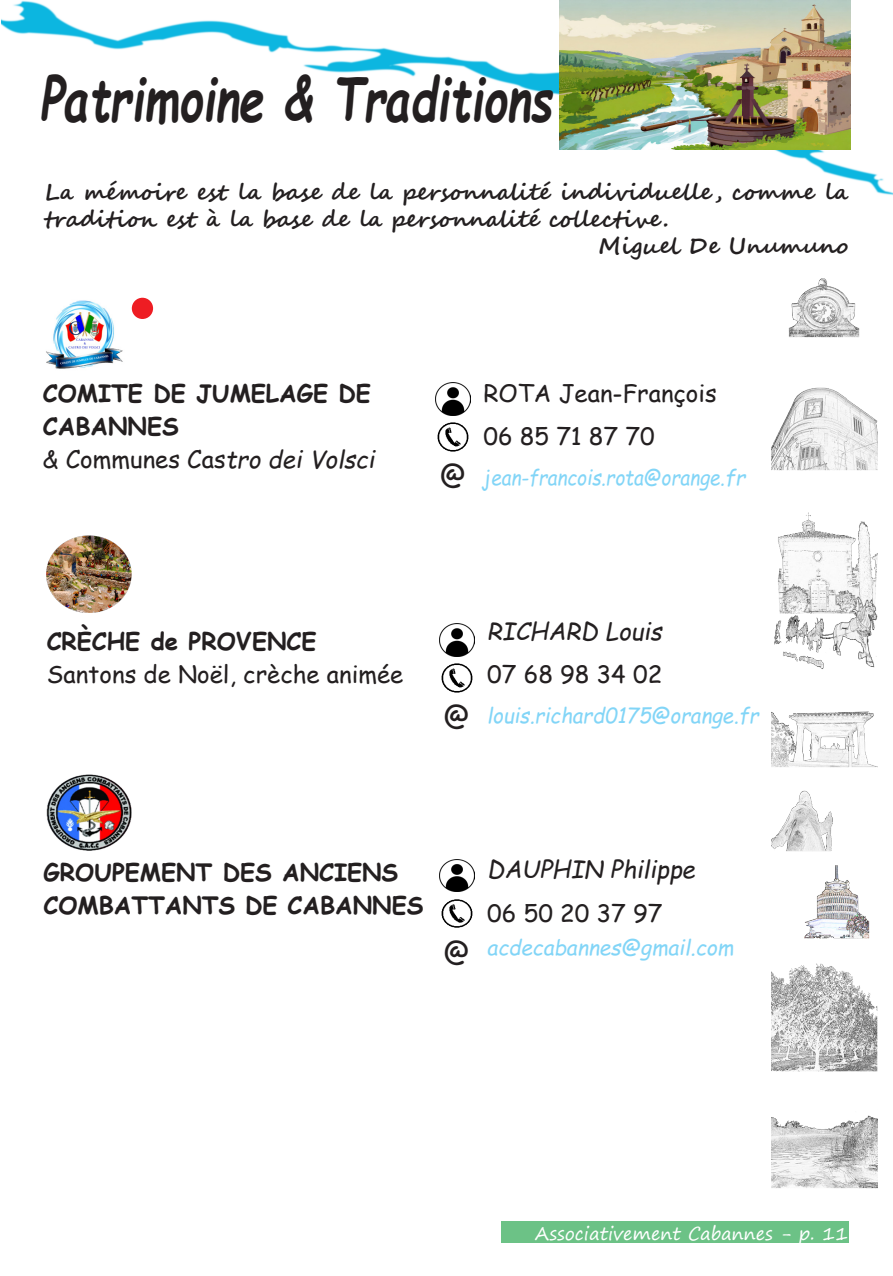
<style>
.page{position:relative;width:893px;height:1276px;background:#fff}
.page>*{position:absolute;margin:0;border:0;box-sizing:border-box;transform-origin:0 0}
.t1{font:italic 700 59.85px "Comic Sans MS";color:#231f20;scale:.75 1}
.t2{font:28.5px "Comic Sans MS";color:#231f20}
.t3{font:24px "Comic Sans MS";color:#231f20}
.t4{font:700 24px/33px "Comic Sans MS";color:#231f20}
.t5{font:italic 24px "Comic Sans MS";color:#231f20}
.t6{font:700 22.5px/27px "Segoe Script";color:#231f20}
.t7{font:italic 21px "Comic Sans MS";color:#82d5f7}
.t8{font:italic 21px "Comic Sans MS";color:#82d5f7;scale:.9 1}
.t9{font:18px "Segoe Print";color:#fff}
.s1{font-style:italic}
</style>
<div class="page">
<div style="left:501px;top:1221px;width:347px;height:22px;background:#6cc286"></div>
<img style="left:1px;top:0;width:892px;height:195px">
<img style="left:560px;top:0;width:290px;height:150px">
<img style="left:46px;top:300px;width:77px;height:69px">
<img style="left:47px;top:536px;width:85px;height:76px">
<img style="left:437px;top:422px;width:32px;height:30px">
<img style="left:435px;top:383px;width:36px;height:32px">
<img style="left:441px;top:663px;width:32px;height:30px">
<img style="left:439px;top:623px;width:36px;height:33px">
<img style="left:47px;top:774px;width:85px;height:76px">
<img style="left:441px;top:899px;width:32px;height:29px">
<img style="left:439px;top:859px;width:36px;height:32px">
<img style="left:772px;top:278px;width:106px;height:911px">
<div style="left:132px;top:298px;width:21px;height:21px;background:#ee1d23;border-radius:50%"></div>
<p class="t1" style="left:40px;top:55px;width:685px">Patrimoine &amp; Traditions</p>
<p class="t6" style="left:45px;top:179px;width:806px">La mémoire est la base de la personnalité individuelle , comme la tradition est à la base de la personnalité collective.</p>
<p class="t6" style="left:598px;top:233px;width:251px">Miguel De Unumuno</p>
<p class="t4" style="left:43px;top:376px;width:329px">COMITE DE JUMELAGE DE<br>CABANNES</p>
<p class="t3" style="left:43px;top:441px;width:334px">&amp; Communes Cas<span class="s1">tro dei Volsci</span></p>
<p class="t2" style="left:440px;top:455px;width:28px">@</p>
<p class="t3" style="left:483px;top:375px;width:235px">ROTA Jean-François</p>
<p class="t3" style="left:483px;top:419px;width:173px">06 85 71 87 70</p>
<p class="t8" style="left:483px;top:462px;width:293px">jean-francois.rota@orange.fr</p>
<p class="t4" style="left:47px;top:624px;width:271px">CRÈCHE de PROVENCE</p>
<p class="t3" style="left:47px;top:656px;width:358px">Santons de Noël, crèche animée</p>
<p class="t2" style="left:444px;top:695px;width:28px">@</p>
<p class="t5" style="left:487px;top:614px;width:176px">RICHARD Louis</p>
<p class="t3" style="left:487px;top:657px;width:177px">07 68 98 34 02</p>
<p class="t7" style="left:487px;top:700px;width:273px">louis.richard0175@orange.fr</p>
<p class="t4" style="left:44px;top:854px;width:381px">GROUPEMENT DES ANCIENS<br>COMBATTANTS DE CABANNES</p>
<p class="t5" style="left:487px;top:852px;width:210px">DAUPHIN Philippe</p>
<p class="t3" style="left:487px;top:895px;width:177px">06 50 20 37 97</p>
<p class="t2" style="left:444px;top:931px;width:28px">@</p>
<p class="t7" style="left:487px;top:931px;width:248px">acdecabannes@gmail.com</p>
<p class="t9" style="left:535px;top:1217px;width:315px">Associativement Cabannes - p. 11</p>
</div>
